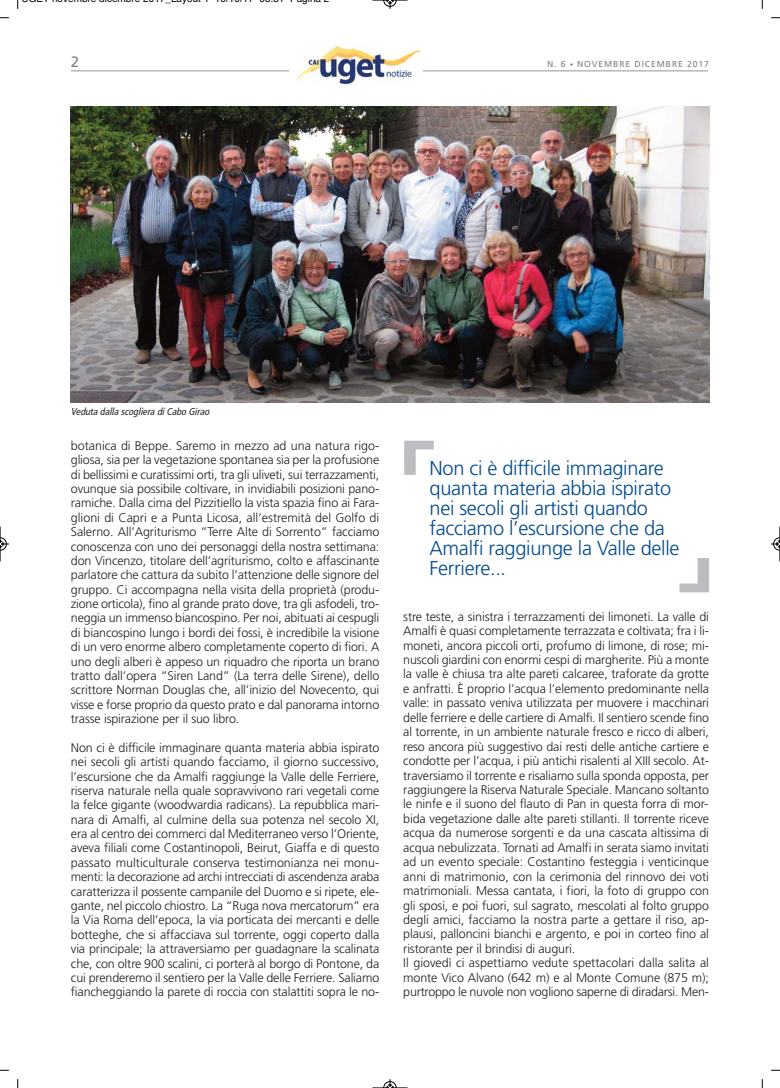
<style>
.page{position:relative;width:780px;height:1088px;background:#fff}
.page>*{position:absolute;margin:0;border:0;box-sizing:border-box;transform-origin:0 0}
.t1{font:300 20px/20px "Frutiger LT Std";letter-spacing:-.015em;color:#004a8f}
.t2{font:15px "Frutiger LT Std";color:#808285}
.t3{font:300 12.5px/14.4px "Frutiger LT Std";letter-spacing:-.01em;color:#231f20;text-align:justify}
.t4{font:italic condensed 10px "Frutiger LT Std";color:#231f20}
.t5{font:10px "Helvetica";color:#000}
.t6{font:8.62px "Frutiger LT Std";letter-spacing:.1em;color:#808285}
.s1{font-size:6.88px}
</style>
<div class="page">
<hr style="left:71px;top:71px;width:637px;height:1px;background:#939598">
<div style="left:289px;top:36px;width:134px;height:48px;background:#fff"></div>
<img style="left:296px;top:45px;width:125px;height:39px">
<svg style="left:404px;top:441px;width:29px;height:34px"></svg>
<svg style="left:679px;top:558px;width:30px;height:34px"></svg>
<img style="left:71px;top:106px;width:638px;height:296px">
<svg style="left:17px;top:0;width:2px;height:9px"></svg>
<svg style="left:0;top:17px;width:9px;height:2px"></svg>
<svg style="left:761px;top:0;width:2px;height:9px"></svg>
<svg style="left:771px;top:17px;width:9px;height:2px"></svg>
<svg style="left:17px;top:1079px;width:2px;height:9px"></svg>
<svg style="left:761px;top:1079px;width:2px;height:9px"></svg>
<hr style="left:372px;top:0;width:35px;height:1px;background:#000">
<svg style="left:383px;top:0;width:13px;height:9px"></svg>
<hr style="left:372px;top:1087px;width:35px;height:1px;background:#000">
<svg style="left:383px;top:1079px;width:13px;height:9px"></svg>
<hr style="left:0;top:526px;width:1px;height:35px;background:#000">
<svg style="left:0;top:537px;width:9px;height:14px"></svg>
<hr style="left:779px;top:526px;width:1px;height:35px;background:#000">
<svg style="left:771px;top:537px;width:9px;height:14px"></svg>
<p class="t5" style="left:165px;top:-5px;width:23px">_ y</p>
<p class="t5" style="left:302px;top:-5px;width:7px">g</p>
<p class="t2" style="left:71px;top:53px;width:10px">2</p>
<p class="t6" style="left:547px;top:59px;width:163px">N. 6 <span class="s1">•</span> NOVEMBRE DICEMBRE 2017</p>
<p class="t4" style="left:71px;top:408px;width:142px">Veduta dalla scogliera diCabo Girao</p>
<p class="t3" style="left:71px;top:439px;width:310px">botanica di Beppe. Saremo in mezzo ad una natura rigo&shy;gliosa, sia per la vegetazione spontanea sia per la profusione di bellissimi e curatissimi orti, tra gli uliveti, sui terrazzamenti, ovunque sia possibile coltivare, in invidiabili posizioni pano&shy;ramiche. Dalla cima del Pizzitiello la vista spazia fino ai Fara&shy;glioni di Capri e a Punta Licosa, all’estremità del Golfo di Salerno. All’Agriturismo “Terre Alte di Sorrento” facciamo conoscenza con uno dei personaggi della nostra settimana: don Vincenzo, titolare dell’agriturismo, colto e affascinante parlatore che cattura da subito l’attenzione delle signore del gruppo. Ci accompagna nella visita della proprietà (produ&shy;zione orticola), fino al grande prato dove, tra gli asfodeli, tro&shy;neggia un immenso biancospino. Per noi, abituati ai cespugli di biancospino lungo i bordi dei fossi, è incredibile la visione di un vero enorme albero completamente coperto di fiori. A uno degli alberi è appeso un riquadro che riporta un brano tratto dall’opera “Siren Land” (La terra delle Sirene), dello scrittore Norman Douglas che, all’inizio del Novecento, qui visse e forse proprio da questo prato e dal panorama intorno trasse ispirazione per il suo libro.</p>
<p class="t3" style="left:71px;top:741px;width:310px">Non ci è difficile immaginare quanta materia abbia ispirato nei secoli gli artisti quando facciamo, il giorno successivo, l’escursione che da Amalfi raggiunge la Valle delle Ferriere, riserva naturale nella quale sopravvivono rari vegetali come la felce gigante (woodwardia radicans). La repubblica mari&shy;nara di Amalfi, al culmine della sua potenza nel secolo XI, era al centro dei commerci dal Mediterraneo verso l’Oriente, aveva filiali come Costantinopoli, Beirut, Giaffa e di questo passato multiculturale conserva testimonianza nei monu&shy;menti: la decorazione ad archi intrecciati di ascendenza araba caratterizza il possente campanile del Duomo e si ripete, ele&shy;gante, nel piccolo chiostro. La “Ruga nova mercatorum” era la Via Roma dell’epoca, la via porticata dei mercanti e delle botteghe, che si affacciava sul torrente, oggi coperto dalla via principale; la attraversiamo per guadagnare la scalinata che, con oltre 900 scalini, ci porterà al borgo di Pontone, da cui prenderemo il sentiero per la Valle delle Ferriere. Saliamo fiancheggiando la parete di roccia con stalattiti sopra le no-</p>
<h1 class="t1" style="left:429px;top:460px;width:251px">Non ci è difficile immaginare quanta materia abbia ispirato nei secoli gli artisti quando facciamo l’escursione che da<br>Amalfi raggiunge la Valle delle<br>Ferriere...</h1>
<p class="t3" style="left:403px;top:610px;width:307px;text-align:left">stre teste, a sinistra i terrazzamenti dei limoneti. La valle di Amalfi è quasi completamente terrazzata e coltivata; fra i li&shy;moneti, ancora piccoli orti, profumo di limone, di rose; mi&shy;nuscoli giardini con enormi cespi di margherite. Più a monte la valle è chiusa tra alte pareti calcaree, traforate da grotte e anfratti. È proprio l’acqua l’elemento predominante nella valle: in passato veniva utilizzata per muovere i macchinari delle ferriere e delle cartiere di Amalfi. Il sentiero scende fino al torrente, in un ambiente naturale fresco e ricco di alberi, reso ancora più suggestivo dai resti delle antiche cartiere e condotte per l’acqua, i più antichi risalenti al XIII secolo. At&shy;traversiamo il torrente e risaliamo sulla sponda opposta, per raggiungere la Riserva Naturale Speciale. Mancano soltanto le ninfe e il suono del flauto di Pan in questa forra di mor&shy;bida vegetazione dalle alte pareti stillanti. Il torrente riceve acqua da numerose sorgenti e da una cascata altissima di acqua nebulizzata. Tornati ad Amalfi in serata siamo invitati ad un evento speciale: Costantino festeggia i venticinque anni di matrimonio, con la cerimonia del rinnovo dei voti matrimoniali. Messa cantata, i fiori, la foto di gruppo con gli sposi, e poi fuori, sul sagrato, mescolati al folto gruppo degli amici, facciamo la nostra parte a gettare il riso, ap&shy;plausi, palloncini bianchi e argento, e poi in corteo fino al ristorante per il brindisi di auguri.<br>Il giovedì ci aspettiamo vedute spettacolari dalla salita al monte Vico Alvano (642 m) e al Monte Comune (875 m); purtroppo le nuvole non vogliono saperne di diradarsi. Men-</p>
</div>
